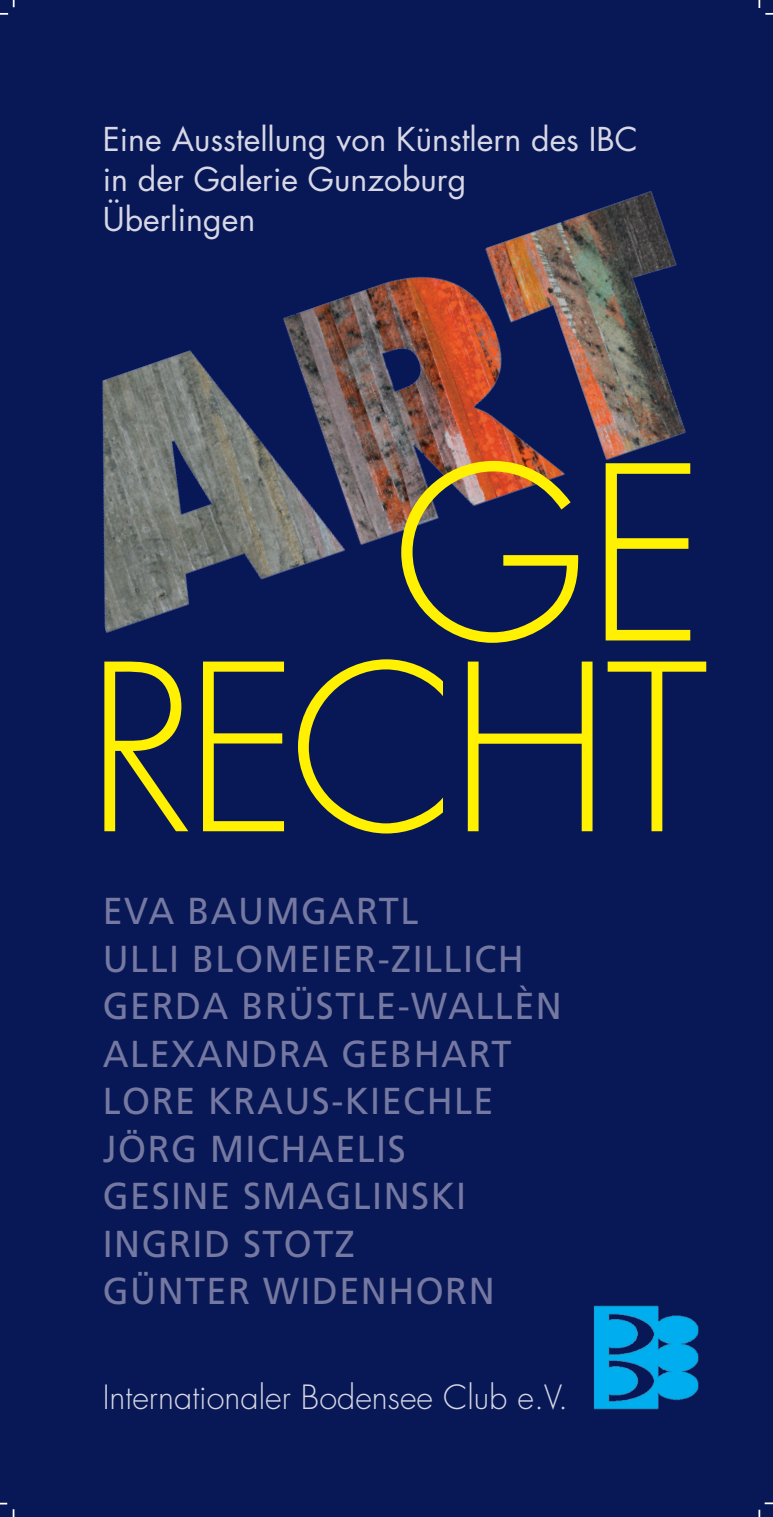
<style>
.page{position:relative;width:773px;height:1517px;background:#fff}
.page>*{position:absolute;margin:0;border:0;box-sizing:border-box;transform-origin:0 0}
.t1{font:300 235px "Futura";color:#fff101}
.t2{font:300 225px "Futura";letter-spacing:-.035em;color:#fff101}
.t3{font:37.5px/47.5px "Frutiger";letter-spacing:.04em;color:#7578a0;scale:.96 1}
.t4{font:300 32.5px "Futura";color:#d7d7e5}
.t5{font:32px/40px "Futura";color:#d7d7e5}
</style>
<div class="page">
<div style="left:0;top:0;width:772px;height:1517px;background:#081856"></div>
<svg style="left:0;top:13px;width:8px;height:2px"></svg>
<svg style="left:13px;top:0;width:2px;height:7px"></svg>
<svg style="left:0;top:1502px;width:7px;height:2px"></svg>
<svg style="left:758px;top:1502px;width:14px;height:15px"></svg>
<svg style="left:758px;top:0;width:14px;height:15px"></svg>
<img style="left:594px;top:1305px;width:105px;height:105px">
<img style="left:102px;top:191px;width:584px;height:442px">
<p class="t5" style="left:103px;top:119px;width:536px">Eine Ausstellung von Künstlern des IBC in der Galerie Gunzoburg<br>Überlingen</p>
<h1 class="t1" style="left:393px;top:404px;width:314px">GE</h1>
<h2 class="t2" style="left:86px;top:605px;width:623px">RECHT</h2>
<p class="t3" style="left:103px;top:887px;width:479px">EVA BAUMGARTL<br>ULLI BLOMEIER-ZILLICH<br>GERDA BRÜSTLE-WALLÈN<br>ALEXANDRA GEBHART<br>LORE KRAUS-KIECHLE<br>JÖRG MICHAELIS<br>GESINE SMAGLINSKI<br>INGRID STOTZ<br>GÜNTER WIDENHORN</p>
<p class="t4" style="left:103px;top:1376px;width:467px">Internationaler Bodensee Club e.V.</p>
</div>
